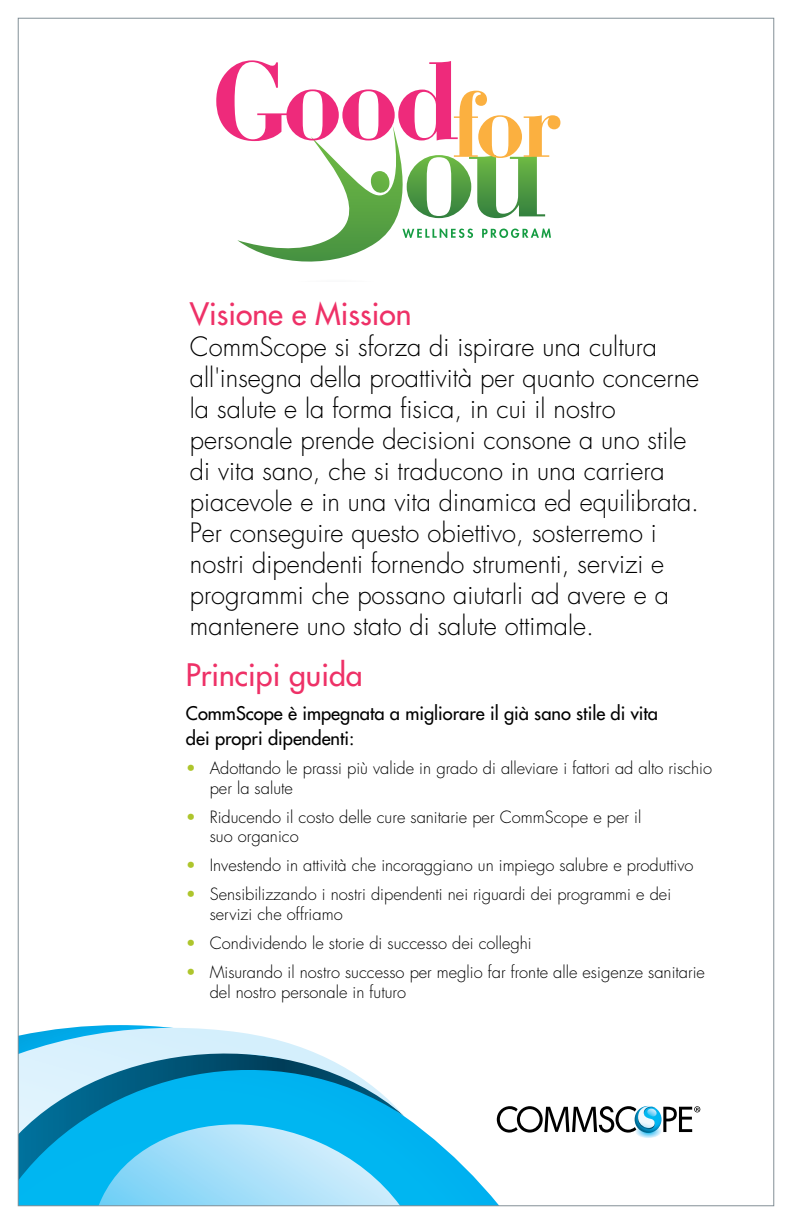
<style>
.page{position:relative;width:792px;height:1224px;background:#fff}
.page>*{position:absolute;margin:0;border:0;box-sizing:border-box;transform-origin:0 0}
.t1{font:500 30.2px "Futura Std";color:#ee3167}
.t2{font:300 26px/31px "Futura Std";color:#000}
.t3{font:500 18.3px/25px "Futura Std";color:#000}
.t4{font:300 16.5px/19.8px "Futura Std";color:#000}
.s1{color:#aec52c}
</style>
<div class="page">
<svg style="left:20px;top:1116px;width:478px;height:88px"></svg>
<svg style="left:20px;top:1135px;width:384px;height:46px;background:#00a6dd"></svg>
<svg style="left:20px;top:1025px;width:384px;height:110px"></svg>
<svg style="left:99px;top:1124px;width:301px;height:80px;background:#78d4f7"></svg>
<svg style="left:497px;top:1105px;width:203px;height:33px"></svg>
<svg style="left:216px;top:60px;width:344px;height:202px"></svg>
<h1 class="t1" style="left:190px;top:295px;width:223px">Visione e Mission</h1>
<p class="t2" style="left:190px;top:332px;width:511px">CommScope si sforza di ispirare una cultura all'insegna della proattività per quanto concerne la salute e la forma fisica, in cui il nostro personale prende decisioni consone a uno stile di vita sano, che si traducono in una carriera piacevole e in una vita dinamica ed equilibrata.<br>Per conseguire questo obiettivo, sosterremo i nostri dipendenti fornendo strumenti, servizi e programmi che possano aiutarli ad avere e a mantenere uno stato di salute ottimale.</p>
<h1 class="t1" style="left:186px;top:656px;width:178px">Principi guida</h1>
<p class="t3" style="left:186px;top:701px;width:474px">CommScope è impegnata a migliorare il già sano stile di vita dei propri dipendenti:</p>
<p class="t4" style="left:210px;top:759px;width:504px;text-indent:-24px"><span class="s1">•</span> Adottando le prassi più valide in grado di alleviare i fattori ad alto rischio per la salute</p>
<p class="t4" style="left:210px;top:807px;width:433px;text-indent:-24px"><span class="s1">•</span> Riducendo il costo delle cure sanitarie per CommScope e per il suo organico</p>
<p class="t4" style="left:186px;top:856px;width:509px"><span class="s1">•</span> Investendo in attività che incoraggiano un impiego salubre e produttivo</p>
<p class="t4" style="left:210px;top:885px;width:463px;text-indent:-24px"><span class="s1">•</span> Sensibilizzando i nostri dipendenti nei riguardi dei programmi e dei servizi che offriamo</p>
<p class="t4" style="left:186px;top:934px;width:347px"><span class="s1">•</span> Condividendo le storie di successo dei colleghi</p>
<p class="t4" style="left:210px;top:963px;width:497px;text-indent:-24px"><span class="s1">•</span> Misurando il nostro successo per meglio far fronte alle esigenze sanitarie del nostro personale in futuro</p>
</div>
